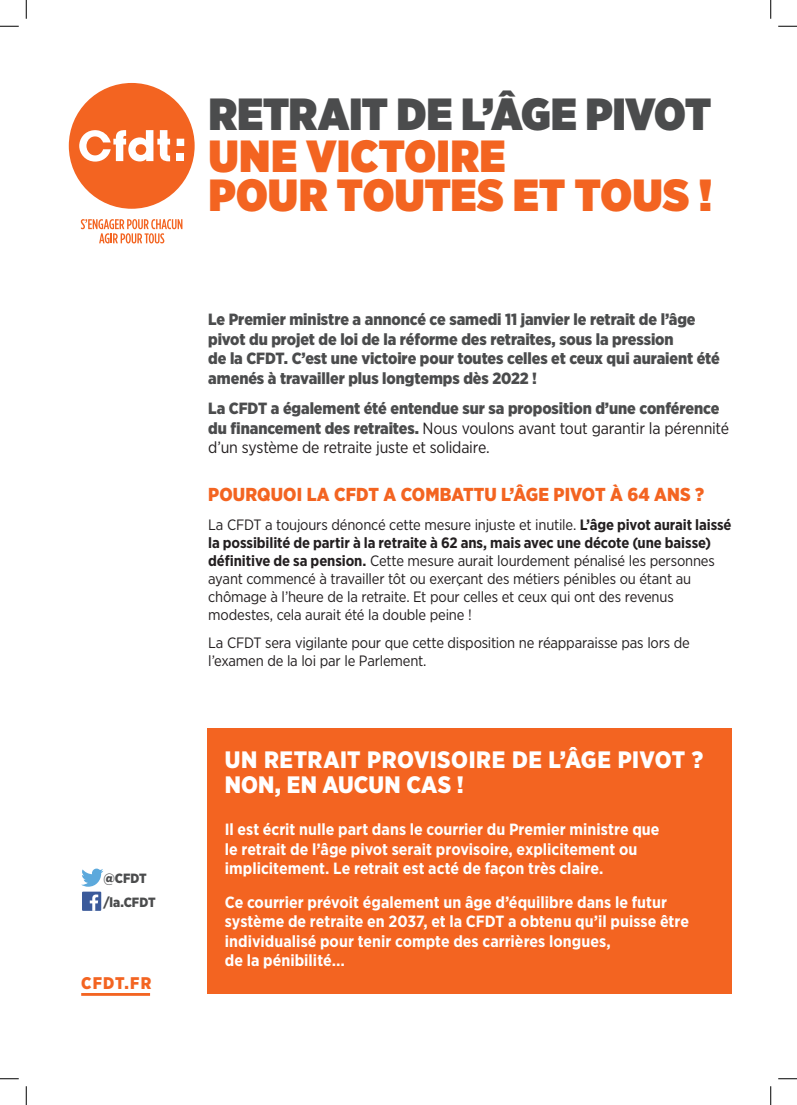
<style>
.page{position:relative;width:797px;height:1105px;background:#fff}
.page>*{position:absolute;margin:0;border:0;box-sizing:border-box;transform-origin:0 0}
._01-TEXTE_GENERAL{font:900 45px/40.2px "Gotham Narrow";letter-spacing:.01em;color:#f36421}
.t1{font:900 23.75px "Gotham Narrow";letter-spacing:.015em;color:#fff}
.INTER{font:900 18.75px "Gotham Narrow";letter-spacing:.005em;color:#f36421}
.t2{font:900 16.88px "Gotham Narrow";letter-spacing:.07em;color:#f36421}
._01-TEXTE_GENERAL-2{font:900 16.25px/19.5px "Gotham Narrow";letter-spacing:-.005em;color:#4b4c4d}
.t3{font:700 16.25px/19.5px "Gotham Narrow";color:#fff}
._01-TEXTE_GENERAL-3{font:15px/18px "Gotham Narrow";letter-spacing:-.015em;color:#231f20}
._01-TEXTE_GENERAL-4{font:900 13.38px "Gotham Narrow";letter-spacing:-.005em;color:#4b4c4d}
.s1{color:#4b4c4d}
.s2{font-weight:400;color:#231f20}
.s3{font-weight:700}
</style>
<div class="page">
<div style="left:69px;top:83px;width:126px;height:126px;background:#f36421;border-radius:50%"></div>
<div style="left:177px;top:139px;width:7px;height:7px;background:#fff"></div>
<div style="left:177px;top:154px;width:7px;height:7px;background:#fff"></div>
<svg style="left:79px;top:130px;width:91px;height:32px"></svg>
<svg style="left:81px;top:219px;width:101px;height:24px"></svg>
<hr style="left:81px;top:993px;width:69px;height:3px;background:#f36421">
<svg style="left:81px;top:868px;width:22px;height:19px"></svg>
<div style="left:82px;top:892px;width:19px;height:19px;background:#3b5a9a"></div>
<svg style="left:90px;top:894px;width:8px;height:17px"></svg>
<div style="left:207px;top:728px;width:524px;height:266px;background:#f36421"></div>
<svg style="left:0;top:25px;width:19px;height:2px"></svg>
<svg style="left:778px;top:25px;width:19px;height:2px"></svg>
<svg style="left:0;top:1078px;width:19px;height:1px"></svg>
<svg style="left:778px;top:1078px;width:19px;height:1px"></svg>
<svg style="left:25px;top:0;width:2px;height:19px"></svg>
<svg style="left:25px;top:1086px;width:2px;height:19px"></svg>
<svg style="left:770px;top:0;width:1px;height:19px"></svg>
<svg style="left:770px;top:1086px;width:1px;height:19px"></svg>
<p class="_01-TEXTE_GENERAL-4" style="left:103px;top:869px;width:45px">@CFDT</p>
<p class="_01-TEXTE_GENERAL-4" style="left:103px;top:893px;width:54px">/la.CFDT</p>
<p class="t2" style="left:81px;top:971px;width:72px">CFDT.FR</p>
<p class="_01-TEXTE_GENERAL" style="left:209px;top:94px;width:505px"><span class="s1">RETRAIT DE L’ÂGE PIVOT<br></span>UNE VICTOIRE<br>POUR TOUTES ET TOUS !</p>
<p class="_01-TEXTE_GENERAL-2" style="left:208px;top:310px;width:513px">Le Premier ministre a annoncé ce samedi 11 janvier le retrait de l’âge pivot du projet de loi de la réforme des retraites, sous la pression<br>de la CFDT. C’est une victoire pour toutes celles et ceux qui auraient été amenés à travailler plus longtemps dès 2022 !</p>
<p class="_01-TEXTE_GENERAL-2" style="left:208px;top:398px;width:522px">La CFDT a également été entendue sur sa proposition d’une conférence du financement des retraites. <span class="s2">Nous voulons avant tout garantir la pérennité d’un système de retraite juste et solidaire.</span></p>
<p class="INTER" style="left:208px;top:482px;width:497px">POURQUOI LA CFDT A COMBATTU L’ÂGE PIVOT À 64 ANS ?</p>
<p class="_01-TEXTE_GENERAL-3" style="left:208px;top:515px;width:525px">La CFDT a toujours dénoncé cette mesure injuste et inutile. <span class="s3">L’âge pivot aurait laissé la possibilité de partir à la retraite à 62 ans, mais avec une décote (une baisse) définitive de sa pension.</span> Cette mesure aurait lourdement pénalisé les personnes ayant commencé à travailler tôt ou exerçant des métiers pénibles ou étant au chômage à l’heure de la retraite. Et pour celles et ceux qui ont des revenus modestes, cela aurait été la double peine !</p>
<p class="_01-TEXTE_GENERAL-3" style="left:208px;top:634px;width:483px">La CFDT sera vigilante pour que cette disposition ne réapparaisse pas lors de l’examen de la loi par le Parlement.</p>
<p class="t1" style="left:225px;top:744px;width:480px">UN RETRAIT PROVISOIRE DE L’ÂGE PIVOT ?</p>
<p class="t1" style="left:225px;top:769px;width:240px">NON, EN AUCUN CAS !</p>
<p class="t3" style="left:225px;top:819px;width:436px">Il est écrit nulle part dans le courrier du Premier ministre que le retrait de l’âge pivot serait provisoire, explicitement ou implicitement. Le retrait est acté de façon très claire.</p>
<p class="t3" style="left:225px;top:892px;width:466px">Ce courrier prévoit également un âge d’équilibre dans le futur système de retraite en 2037, et la CFDT a obtenu qu’il puisse être individualisé pour tenir compte des carrières longues,<br>de la pénibilité…</p>
</div>
